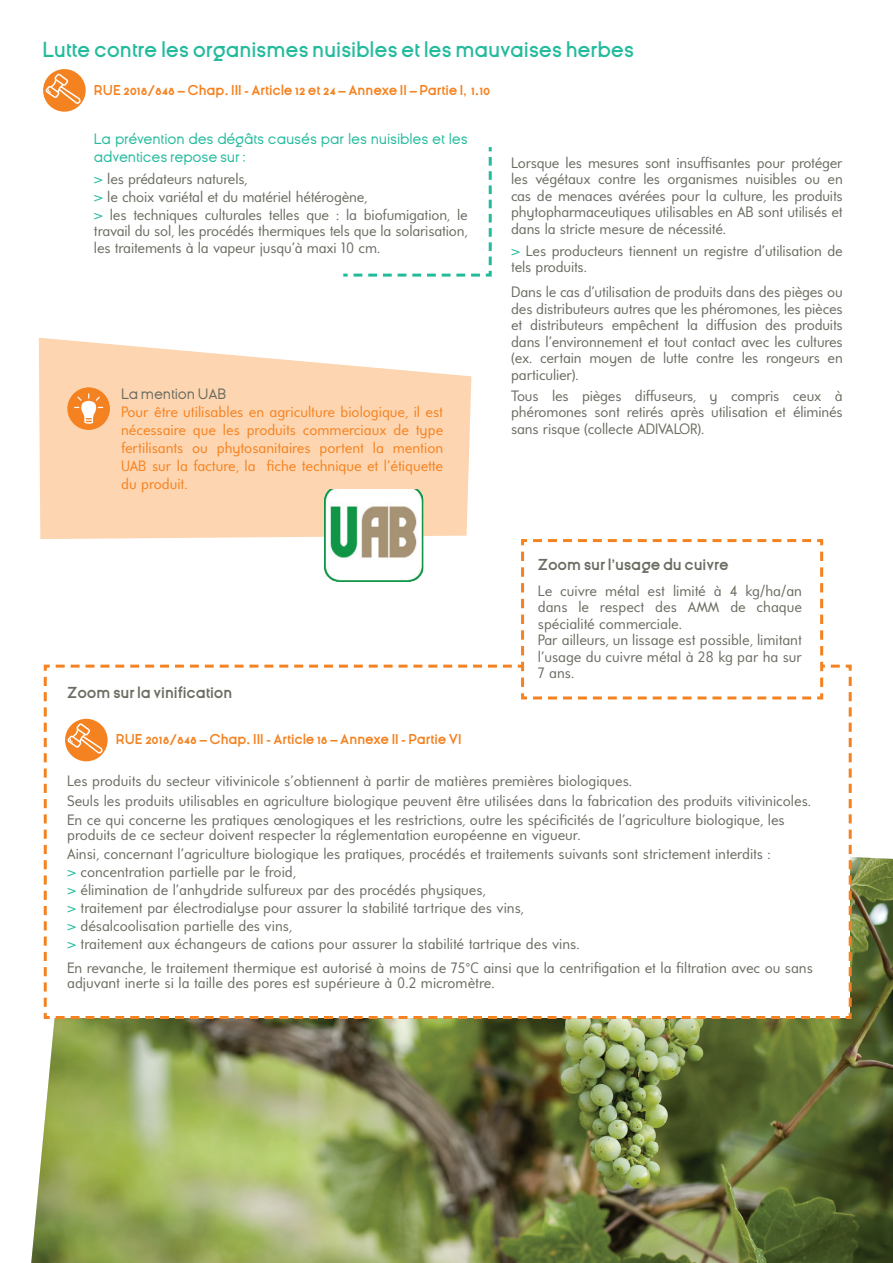
<style>
.page{position:relative;width:893px;height:1263px;background:#fff}
.page>*{position:absolute;margin:0;border:0;box-sizing:border-box;transform-origin:0 0}
.t1{font:600 21px "Ginora Sans";letter-spacing:-.01em;color:#24bb9d}
.t2{font:15px/16.5px "Universalis ADF Std";color:#6b6c62}
.t3{font:15px/18px "Universalis ADF Std";color:#f58220;text-align:justify}
.t4{font:15px/18px "Ginora Sans";letter-spacing:-.01em;color:#24bb9d}
.t5{font:700 15px "Ginora Sans";letter-spacing:-.005em;color:#6b6c62}
.t6{font:15px "Ginora Sans";letter-spacing:-.01em;color:#6b6c62}
.t7{font:700 13.5px "Ginora Sans";color:#f58220}
.s1{color:#24bb9d}
</style>
<div class="page">
<img style="left:31px;top:857px;width:862px;height:406px">
<svg style="left:42px;top:664px;width:811px;height:356px"></svg>
<svg style="left:43px;top:69px;width:43px;height:43px"></svg>
<svg style="left:46px;top:74px;width:35px;height:32px"></svg>
<svg style="left:343px;top:147px;width:149px;height:130px"></svg>
<svg style="left:39px;top:338px;width:432px;height:201px;background:#fdd9b9"></svg>
<div style="left:67px;top:387px;width:43px;height:43px;background:#f58220;border-radius:50%"></div>
<svg style="left:75px;top:394px;width:28px;height:31px"></svg>
<img style="left:321px;top:490px;width:114px;height:58px">
<div style="left:65px;top:719px;width:43px;height:42px;background:#f58220;border-radius:50%"></div>
<svg style="left:68px;top:723px;width:35px;height:32px"></svg>
<svg style="left:53px;top:548px;width:787px;height:142px"></svg>
<svg style="left:520px;top:539px;width:305px;height:162px"></svg>
<h1 class="t1" style="left:43px;top:38px;width:593px">Lutte contre les organismes nuisibles et les mauvaises herbes</h1>
<p class="t7" style="left:94px;top:82px;width:10px">RUE</p>
<p class="t7" style="left:123px;top:82px;width:369px">2018/848 – Chap. III - Article 12 et 24 – Annexe II – Partie I, 1.10</p>
<p class="t4" style="left:94px;top:130px;width:375px">La prévention des dégâts causés par les nuisibles et les adventices repose sur :</p>
<p class="t2" style="left:94px;top:169px;width:375px;line-height:18px"><span class="s1">&gt;</span> les prédateurs naturels,<br><span class="s1">&gt;</span> le choix variétal et du matériel hétérogène,<br><span class="s1">&gt;</span> les techniques culturales telles que : la biofumigation, le</p>
<p class="t2" style="left:94px;top:223px;width:375px">travail du sol, les procédés thermiques tels que la solarisation, les traitements à la vapeur jusqu’à maxi 10 cm.</p>
<p class="t6" style="left:121px;top:386px;width:107px">La mention UAB</p>
<p class="t3" style="left:121px;top:402px;width:324px">Pour être utilisables en agriculture biologique, il est nécessaire que les produits commerciaux de type fertilisants ou phytosanitaires portent la mention UAB sur la facture, la fiche technique et l’étiquette du produit.</p>
<p class="t2" style="left:511px;top:154px;width:333px;text-align:justify">Lorsque les mesures sont insuffisantes pour protéger les végétaux contre les organismes nuisibles ou en cas de menaces avérées pour la culture, les produits phytopharmaceutiques utilisables en AB sont utilisés et dans la stricte mesure de nécessité.</p>
<p class="t2" style="left:511px;top:242px;width:333px"><span class="s1">&gt;</span> Les producteurs tiennent un registre d’utilisation de tels produits.</p>
<p class="t2" style="left:511px;top:283px;width:333px;text-align:justify">Dans le cas d’utilisation de produits dans des pièges ou des distributeurs autres que les phéromones, les pièces et distributeurs empêchent la diffusion des produits dans l’environnement et tout contact avec les cultures (ex. certain moyen de lutte contre les rongeurs en particulier).</p>
<p class="t2" style="left:511px;top:387px;width:333px;text-align:justify">Tous les pièges diffuseurs, y compris ceux à phéromones sont retirés après utilisation et éliminés sans risque (collecte ADIVALOR).</p>
<p class="t5" style="left:67px;top:685px;width:167px">Zoom sur la vinification</p>
<p class="t7" style="left:116px;top:732px;width:10px">RUE</p>
<p class="t7" style="left:145px;top:732px;width:318px">2018/848 – Chap. III - Article 18 – Annexe II - Partie VI</p>
<p class="t5" style="left:538px;top:557px;width:193px">Zoom sur l’usage du cuivre</p>
<p class="t2" style="left:538px;top:582px;width:266px">Le cuivre métal est limité à 4 kg/ha/an dans le respect des AMM de chaque spécialité commerciale.<br>Par ailleurs, un lissage est possible, limitant l’usage du cuivre métal à 28 kg par ha sur<br>7 ans.</p>
<p class="t2" style="left:67px;top:771px;width:745px;line-height:19.2px">Les produits du secteur vitivinicole s’obtiennent à partir de matières premières biologiques.<br>Seuls les produits utilisables en agriculture biologique peuvent être utilisées dans la fabrication des produits vitivinicoles.<br>En ce qui concerne les pratiques œnologiques et les restrictions, outre les spécificités de l’agriculture biologique, les</p>
<p class="t2" style="left:67px;top:825px;width:705px;line-height:18.1px">produits de ce secteur doivent respecter la réglementation européenne en vigueur.<br>Ainsi, concernant l’agriculture biologique les pratiques, procédés et traitements suivants sont strictement interdits : <span class="s1">&gt;</span> concentration partielle par le froid,<br><span class="s1">&gt;</span> élimination de l’anhydride sulfureux par des procédés physiques,<br><span class="s1">&gt;</span> traitement par électrodialyse pour assurer la stabilité tartrique des vins,<br><span class="s1">&gt;</span> désalcoolisation partielle des vins,<br><span class="s1">&gt;</span> traitement aux échangeurs de cations pour assurer la stabilité tartrique des vins.</p>
<p class="t2" style="left:67px;top:959px;width:747px;line-height:15px">En revanche, le traitement thermique est autorisé à moins de 75°C ainsi que la centrifigation et la filtration avec ou sans adjuvant inerte si la taille des pores est supérieure à 0.2 micromètre.</p>
</div>
